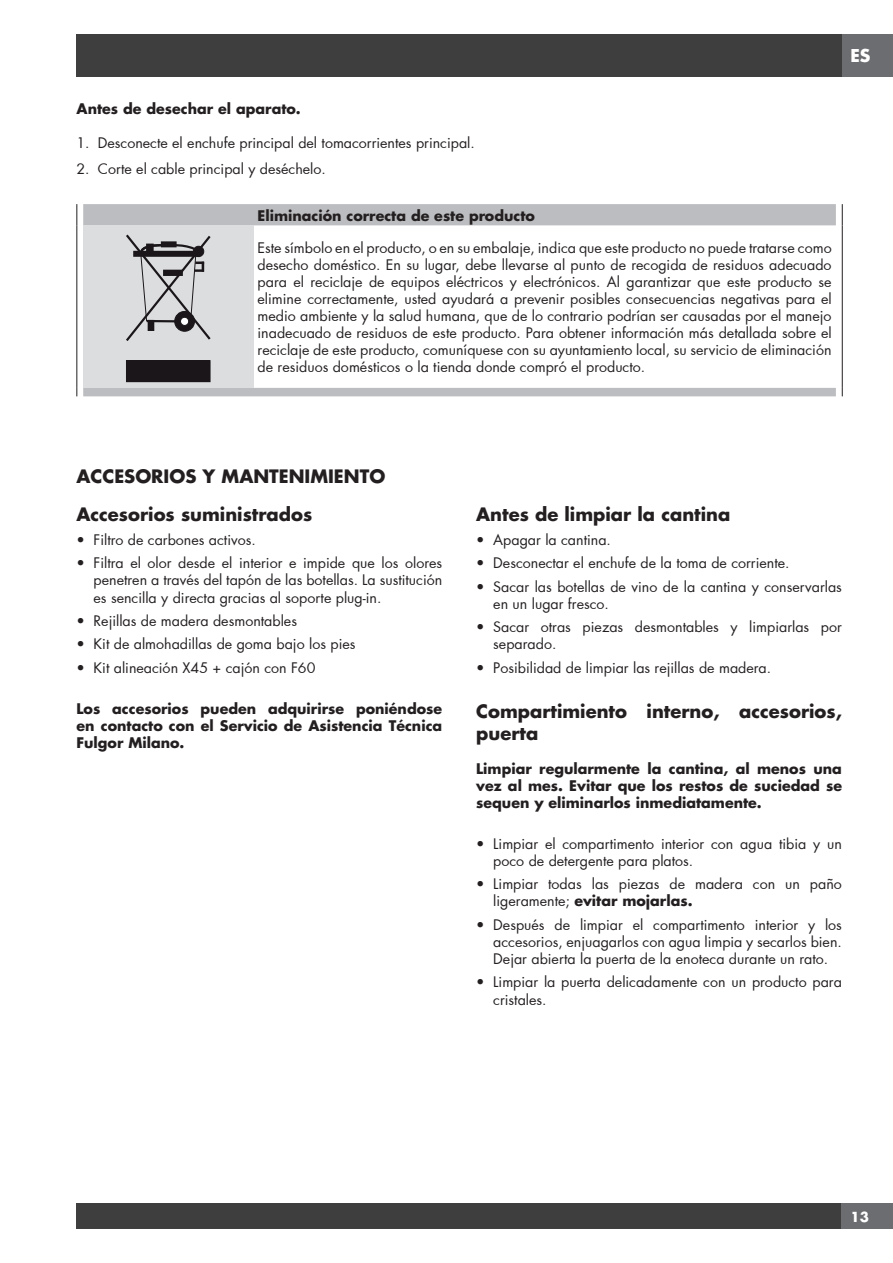
<style>
.page{position:relative;width:893px;height:1263px;background:#fff}
.page>*{position:absolute;margin:0;border:0;box-sizing:border-box;transform-origin:0 0}
.t1{font:700 18px/38.7px "Futura Std";color:#231f20}
.t2{font:700 17.25px "Futura Std";color:#fff}
.t3{font:14.25px/17.1px "Futura";color:#231f20}
.t4{font:700 14.25px/17.1px "Futura Std";color:#231f20;text-align:justify}
.t5{font:700 13.5px "Futura Std";color:#fff}
.s1{font-family:"Futura";font-weight:400}
</style>
<div class="page">
<div style="left:77px;top:34px;width:765px;height:43px;background:#3e3e3f"></div>
<div style="left:842px;top:34px;width:51px;height:43px;background:#6c6d70"></div>
<div style="left:77px;top:1203px;width:765px;height:26px;background:#3e3e3f"></div>
<div style="left:842px;top:1203px;width:51px;height:26px;background:#6c6d70"></div>
<svg style="left:83px;top:204px;width:753px;height:192px"></svg>
<div style="left:83px;top:225px;width:170px;height:163px;background:#dcdddf"></div>
<svg style="left:77px;top:204px;width:1px;height:21px"></svg>
<svg style="left:842px;top:204px;width:1px;height:21px"></svg>
<hr style="left:77px;top:225px;width:1px;height:163px;background:#231f20">
<hr style="left:842px;top:225px;width:1px;height:163px;background:#231f20">
<div style="left:126px;top:361px;width:84px;height:21px;background:#1a161a"></div>
<div style="left:126px;top:360px;width:84px;height:22px;border:1px solid #1a161a"></div>
<svg style="left:126px;top:234px;width:85px;height:107px"></svg>
<p class="t4" style="left:77px;top:100px;width:226px">Antes de desechar el aparato.</p>
<p class="t3" style="left:77px;top:134px;width:400px">1. Desconecte el enchufe principal del tomacorrientes principal.</p>
<p class="t3" style="left:77px;top:160px;width:251px">2. Corte el cable principal y deséchelo.</p>
<p class="t4" style="left:258px;top:207px;width:279px">Eliminación correcta de este producto</p>
<p class="t3" style="left:258px;top:239px;width:576px;text-align:justify">Este símbolo en el producto, o en su embalaje, indica que este producto no puede tratarse como desecho doméstico. En su lugar, debe llevarse al punto de recogida de residuos adecuado para el reciclaje de equipos eléctricos y electrónicos. Al garantizar que este producto se elimine correctamente, usted ayudará a prevenir posibles consecuencias negativas para el medio ambiente y la salud humana, que de lo contrario podrían ser causadas por el manejo inadecuado de residuos de este producto. Para obtener información más detallada sobre el reciclaje de este producto, comuníquese con su ayuntamiento local, su servicio de eliminación de residuos domésticos o la tienda donde compró el producto.</p>
<p class="t2" style="left:850px;top:44px;width:22px">ES</p>
<p class="t1" style="left:77px;top:456px;width:310px">ACCESORIOS Y MANTENIMIENTO<br>Accesorios suministrados</p>
<p class="t3" style="left:77px;top:531px;width:181px">• Filtro de carbones activos.</p>
<p class="t3" style="left:94px;top:554px;width:350px;text-align:justify;text-indent:-17px">• Filtra el olor desde el interior e impide que los olores penetren a través del tapón de las botellas. La sustitución es sencilla y directa gracias al soporte plug-in.</p>
<p class="t3" style="left:77px;top:612px;width:222px">• Rejillas de madera desmontables</p>
<p class="t3" style="left:77px;top:635px;width:280px">• Kit de almohadillas de goma bajo los pies</p>
<p class="t3" style="left:77px;top:659px;width:240px">• Kit alineación X45 + cajón con F60</p>
<p class="t4" style="left:77px;top:699px;width:367px">Los accesorios pueden adquirirse poniéndose en contacto con el Servicio de Asistencia Técnica Fulgor Milano.</p>
<p class="t1" style="left:476px;top:495px;width:256px">Antes de limpiar la cantina</p>
<p class="t3" style="left:476px;top:531px;width:136px">• Apagar la cantina.</p>
<p class="t3" style="left:476px;top:554px;width:315px">• Desconectar el enchufe de la toma de corriente.</p>
<p class="t3" style="left:493px;top:578px;width:350px;text-indent:-17px">• Sacar las botellas de vino de la cantina y conservarlas en un lugar fresco.</p>
<p class="t3" style="left:493px;top:618px;width:350px;text-indent:-17px">• Sacar otras piezas desmontables y limpiarlas por separado.</p>
<p class="t3" style="left:476px;top:659px;width:296px">• Posibilidad de limpiar las rejillas de madera.</p>
<p class="t1" style="left:476px;top:700px;width:367px;line-height:21.6px">Compartimiento interno, accesorios, puerta</p>
<p class="t4" style="left:476px;top:760px;width:367px">Limpiar regularmente la cantina, al menos una vez al mes. Evitar que los restos de suciedad se sequen y eliminarlos inmediatamente.</p>
<p class="t3" style="left:493px;top:835px;width:350px;text-indent:-17px">• Limpiar el compartimento interior con agua tibia y un poco de detergente para platos.</p>
<p class="t3" style="left:476px;top:875px;width:367px">• Limpiar todas las piezas de madera con un paño</p>
<p class="t4" style="left:493px;top:892px;width:201px"><span class="s1">ligeramente;</span> evitar mojarlas.</p>
<p class="t3" style="left:493px;top:916px;width:350px;text-align:justify;text-indent:-17px">• Después de limpiar el compartimento interior y los accesorios, enjuagarlos con agua limpia y secarlos bien.<br>Dejar abierta la puerta de la enoteca durante un rato.</p>
<p class="t3" style="left:493px;top:973px;width:350px;text-indent:-17px">• Limpiar la puerta delicadamente con un producto para cristales.</p>
<p class="t5" style="left:850px;top:1208px;width:20px">13</p>
</div>
